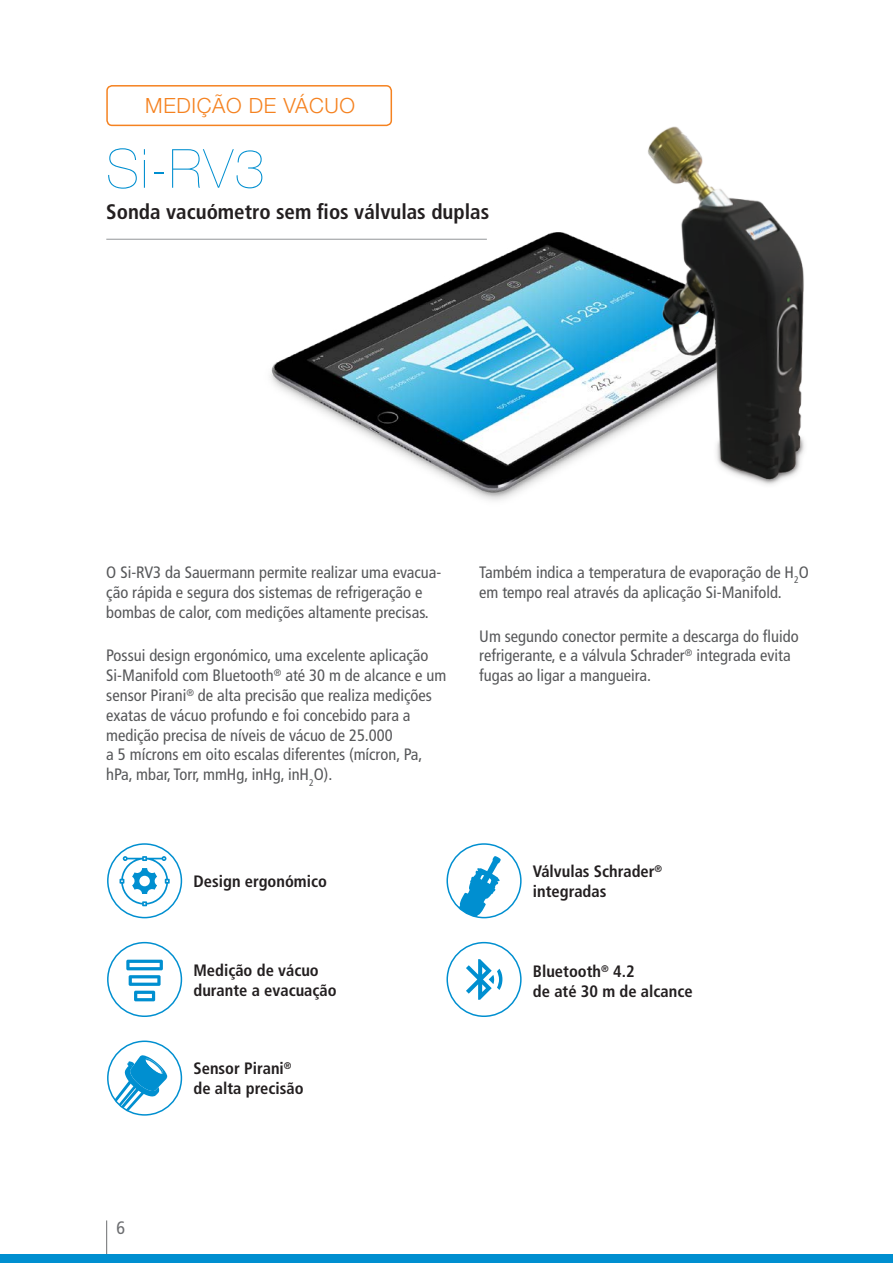
<style>
.page{position:relative;width:893px;height:1263px;background:#fff}
.page>*{position:absolute;margin:0;border:0;box-sizing:border-box;transform-origin:0 0}
.t1{font:200 54px "Helvetica Neue LT Std";color:#008fd0}
.t2{font:700 condensed 21px "Frutiger LT Std";color:#231f20}
.t3{font:300 21px "Helvetica Neue LT Std";letter-spacing:.03em;color:#f58220}
.t4{font:condensed 18px "Frutiger LT Std";color:#6c6d70}
.t5{font:condensed 16.5px/19.8px "Frutiger LT Std";color:#57585a}
.t6{font:700 condensed 16.5px/19.8px "Frutiger LT Std";color:#231f20}
</style>
<div class="page">
<hr style="left:106px;top:1220px;width:1px;height:43px;background:#6c6d70">
<div style="left:0;top:1254px;width:893px;height:9px;background:#008fd0"></div>
<hr style="left:106px;top:239px;width:381px;height:1px;background:#939598">
<div style="left:106px;top:85px;width:286px;height:41px;border:2px solid #f58220;border-radius:5px"></div>
<svg style="left:449px;top:856px;width:52px;height:62px"></svg>
<div style="left:446px;top:843px;width:76px;height:75px;border:2px solid #008fd0;border-radius:50%"></div>
<div style="left:107px;top:843px;width:75px;height:75px;border:2px solid #008fd0;border-radius:50%"></div>
<svg style="left:120px;top:856px;width:50px;height:50px"></svg>
<div style="left:107px;top:942px;width:75px;height:75px;border:2px solid #008fd0;border-radius:50%"></div>
<svg style="left:126px;top:960px;width:37px;height:41px"></svg>
<svg style="left:108px;top:1055px;width:60px;height:60px"></svg>
<div style="left:107px;top:1040px;width:75px;height:76px;border:2px solid #008fd0;border-radius:50%"></div>
<div style="left:446px;top:942px;width:76px;height:75px;border:2px solid #008fd0;border-radius:50%"></div>
<svg style="left:466px;top:959px;width:36px;height:41px"></svg>
<img style="left:255px;top:232px;width:380px;height:269px">
<img style="left:635px;top:126px;width:170px;height:359px">
<p class="t3" style="left:145px;top:93px;width:211px">MEDIÇÃO DE VÁCUO</p>
<p class="t1" style="left:106px;top:137px;width:160px">Si-RV3</p>
<p class="t2" style="left:106px;top:199px;width:384px">Sonda vacuómetro sem fios válvulas duplas</p>
<p class="t5" style="left:106px;top:562px;width:336px">O Si-RV3 da Sauermann permite realizar uma evacua&shy;ção rápida e segura dos sistemas de refrigeração e bombas de calor, com medições altamente precisas.</p>
<p class="t5" style="left:106px;top:646px;width:341px">Possui design ergonómico, uma excelente aplicação Si-Manifold com Bluetooth<sup>®</sup> até 30 m de alcance e um sensor Pirani<sup>®</sup> de alta precisão que realiza medições exatas de vácuo profundo e foi concebido para a medição precisa de níveis de vácuo de 25.000<br>a 5 mícrons em oito escalas diferentes (mícron, Pa, hPa, mbar, Torr, mmHg, inHg, inH<sub>2</sub>O).</p>
<p class="t6" style="left:194px;top:871px;width:135px">Design ergonómico</p>
<p class="t6" style="left:194px;top:960px;width:145px">Medição de vácuo durante a evacuação</p>
<p class="t6" style="left:194px;top:1059px;width:112px">Sensor Pirani<sup>® </sup>de alta precisão</p>
<p class="t5" style="left:479px;top:562px;width:331px">Também indica a temperatura de evaporação de H<sub>2</sub>O em tempo real através da aplicação Si-Manifold.</p>
<p class="t5" style="left:479px;top:626px;width:321px">Um segundo conector permite a descarga do fluido refrigerante, e a válvula Schrader<sup>®</sup> integrada evita fugas ao ligar a mangueira.</p>
<p class="t6" style="left:533px;top:862px;width:131px">Válvulas Schrader<sup>® </sup>integradas</p>
<p class="t6" style="left:533px;top:962px;width:161px">Bluetooth<sup>®</sup> 4.2<br>de até 30 m de alcance</p>
<p class="t4" style="left:117px;top:1217px;width:10px">6</p>
</div>
